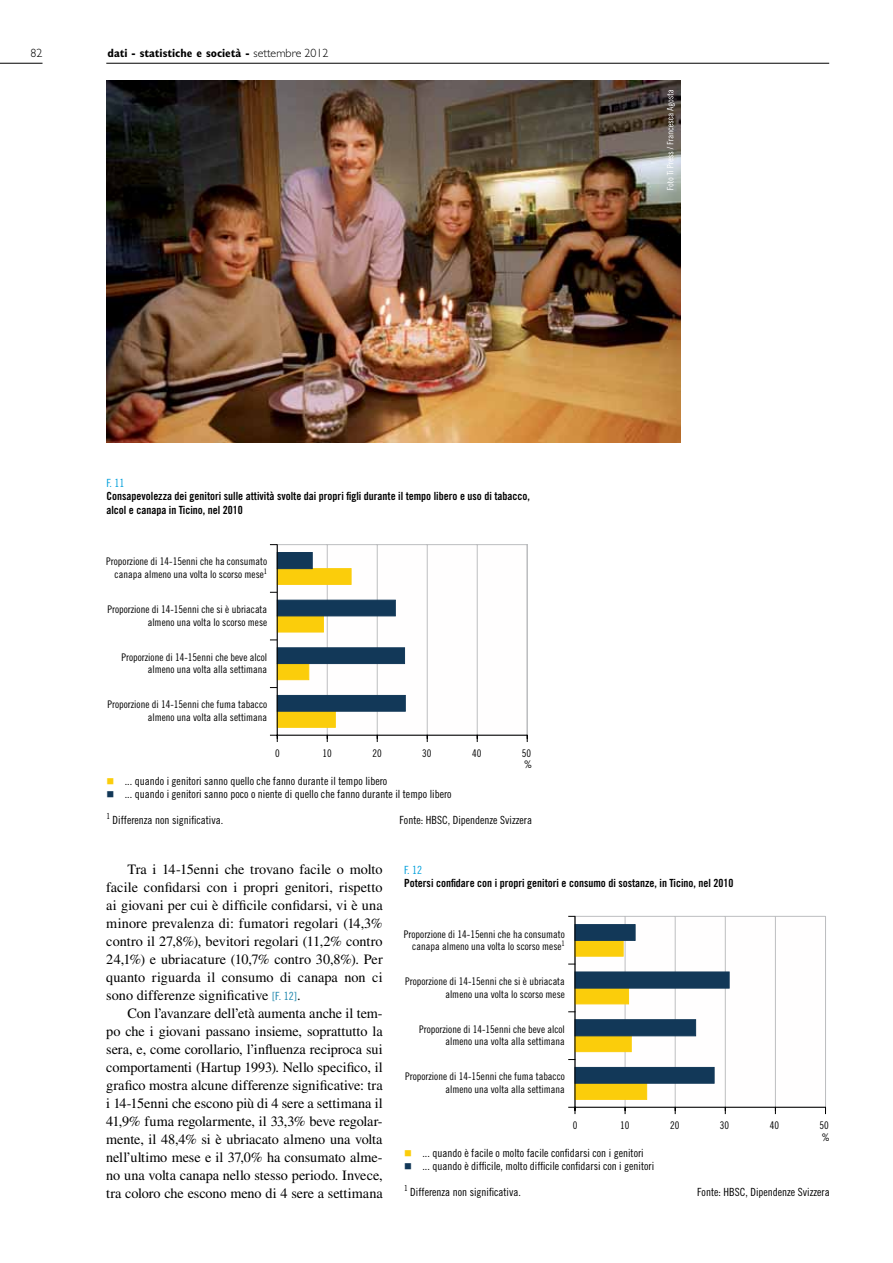
<style>
.page{position:relative;width:893px;height:1263px;background:#fff}
.page>*{position:absolute;margin:0;border:0;box-sizing:border-box;transform-origin:0 0}
.t1{font:14.25px/18px "Times LT Std";color:#000;text-align:justify}
.t2{font:700 condensed 12px "Gill Sans MT Std";letter-spacing:-.005em;color:#000}
.t3{font:300 12px "Gill Sans MT Std";color:#000}
.t4{font:11.25px/13.5px "Trade Gothic LT Std Cn 18";color:#000}
.t5{font:11.25px/13.5px "Trade Gothic LT Std Bd Cn 20";color:#000}
.t6{font:11.25px "Trade Gothic LT Std Cn 18";color:#009fdb}
.t7{font:10.5px/12.6px "Trade Gothic LT Std Cn 18";color:#000;text-align:right}
.s1{font-weight:300;font-stretch:normal}
.s2{font-family:"Trade Gothic LT Std Cn 18";font-size:11.25px;color:#1a84aa}
</style>
<div class="page">
<hr style="left:106px;top:63px;width:723px;height:1px;background:#000">
<hr style="left:0;top:63px;width:43px;height:1px;background:#000">
<hr style="left:477px;top:544px;width:1px;height:191px;background:#bdbec0">
<hr style="left:427px;top:544px;width:1px;height:191px;background:#bdbec0">
<hr style="left:377px;top:544px;width:1px;height:191px;background:#bdbec0">
<hr style="left:327px;top:544px;width:1px;height:191px;background:#bdbec0">
<hr style="left:527px;top:544px;width:1px;height:191px;background:#bdbec0">
<hr style="left:277px;top:544px;width:250px;height:1px;background:#bdbec0">
<div style="left:277px;top:711px;width:59px;height:17px;background:#fbcd0b;border:1px solid #fbcd0b"></div>
<div style="left:277px;top:695px;width:129px;height:16px;background:#123858"></div>
<div style="left:277px;top:663px;width:32px;height:17px;background:#fbcd0b;border:1px solid #fbcd0b"></div>
<div style="left:277px;top:647px;width:128px;height:17px;background:#123858;border:1px solid #123858"></div>
<div style="left:277px;top:616px;width:47px;height:16px;background:#fbcd0b;border:1px solid #fbcd0b"></div>
<div style="left:277px;top:600px;width:119px;height:16px;background:#123858;border:1px solid #123858"></div>
<div style="left:277px;top:568px;width:74px;height:17px;background:#fbcd0b;border:1px solid #fbcd0b"></div>
<div style="left:277px;top:552px;width:36px;height:17px;background:#123858;border:1px solid #123858"></div>
<svg style="left:270px;top:735px;width:8px;height:7px"></svg>
<hr style="left:277px;top:735px;width:250px;height:1px;background:#000">
<hr style="left:277px;top:544px;width:1px;height:191px;background:#000">
<img style="left:106px;top:81px;width:574px;height:361px">
<hr style="left:775px;top:916px;width:1px;height:191px;background:#bdbec0">
<hr style="left:725px;top:916px;width:1px;height:191px;background:#bdbec0">
<hr style="left:675px;top:916px;width:1px;height:191px;background:#bdbec0">
<hr style="left:625px;top:916px;width:1px;height:191px;background:#bdbec0">
<hr style="left:825px;top:916px;width:1px;height:191px;background:#bdbec0">
<hr style="left:575px;top:916px;width:250px;height:1px;background:#bdbec0">
<div style="left:575px;top:1083px;width:72px;height:17px;background:#fbcd0b;border:1px solid #fbcd0b"></div>
<div style="left:575px;top:1067px;width:139px;height:16px;background:#123858"></div>
<div style="left:575px;top:1035px;width:56px;height:17px;background:#fbcd0b;border:1px solid #fbcd0b"></div>
<div style="left:575px;top:1019px;width:121px;height:17px;background:#123858;border:1px solid #123858"></div>
<div style="left:575px;top:988px;width:54px;height:16px;background:#fbcd0b;border:1px solid #fbcd0b"></div>
<div style="left:575px;top:972px;width:154px;height:16px;background:#123858"></div>
<div style="left:575px;top:940px;width:48px;height:16px;background:#fbcd0b"></div>
<div style="left:575px;top:924px;width:60px;height:17px;background:#123858;border:1px solid #123858"></div>
<svg style="left:568px;top:1107px;width:8px;height:7px"></svg>
<hr style="left:575px;top:1107px;width:250px;height:1px;background:#000">
<hr style="left:575px;top:916px;width:1px;height:191px;background:#000">
<svg style="left:667px;top:90px;width:8px;height:100px"></svg>
<p class="t3" style="left:31px;top:46px;width:13px">82</p>
<p class="t2" style="left:108px;top:46px;width:223px">dati - statistiche e società - <span class="s1">settembre 2012</span></p>
<p class="t6" style="left:106px;top:476px;width:20px">F. 11</p>
<p class="t5" style="left:106px;top:489px;width:425px">Consapevolezza dei genitori sulle attività svolte dai propri figli durante il tempo libero e uso di tabacco, alcol e canapa in Ticino, nel 2010</p>
<p class="t7" style="left:106px;top:555px;width:162px">Proporzione di 14-15enni che ha consumato canapa almeno una volta lo scorso mese<sup>1</sup></p>
<p class="t7" style="left:107px;top:603px;width:161px">Proporzione di 14-15enni che si è ubriacata almeno una volta lo scorso mese</p>
<p class="t7" style="left:121px;top:650px;width:147px">Proporzione di 14-15enni che beve alcol almeno una volta alla settimana</p>
<p class="t7" style="left:107px;top:698px;width:161px">Proporzione di 14-15enni che fuma tabacco almeno una volta alla settimana</p>
<p class="t7" style="left:275px;top:747px;width:6px">0</p>
<p class="t7" style="left:323px;top:747px;width:11px">10</p>
<p class="t7" style="left:372px;top:747px;width:11px">20</p>
<p class="t7" style="left:422px;top:747px;width:11px">30</p>
<p class="t7" style="left:472px;top:747px;width:11px">40</p>
<p class="t7" style="left:522px;top:747px;width:12px;line-height:11.4px;text-align:left">50 %</p>
<p class="t4" style="left:125px;top:774px;width:328px">... quando i genitori sanno quello che fanno durante il tempo libero<br>... quando i genitori sanno poco o niente di quello che fanno durante il tempo libero</p>
<p class="t4" style="left:106px;top:813px;width:118px"><sup>1</sup> Differenza non significativa.</p>
<p class="t4" style="left:400px;top:813px;width:134px">Fonte: HBSC, Dipendenze Svizzera</p>
<p class="t1" style="left:106px;top:860px;width:278px;text-indent:21px">Tra i 14-15enni che trovano facile o molto facile confidarsi con i propri genitori, rispetto ai giovani per cui è difficile confidarsi, vi è una minore prevalenza di: fumatori regolari (14,3% contro il 27,8%), bevitori regolari (11,2% contro 24,1%) e ubriacature (10,7% contro 30,8%). Per quanto riguarda il consumo di canapa non ci sono differenze significative <span class="s2">[F. 12]</span>.</p>
<p class="t1" style="left:106px;top:1004px;width:278px;text-indent:21px">Con l’avanzare dell’età aumenta anche il tem&shy;po che i giovani passano insieme, soprattutto la sera, e, come corollario, l’influenza reciproca sui comportamenti (Hartup 1993). Nello specifico, il grafico mostra alcune differenze significative: tra i 14-15enni che escono più di 4 sere a settimana il 41,9% fuma regolarmente, il 33,3% beve regolar&shy;mente, il 48,4% si è ubriacato almeno una volta nell’ultimo mese e il 37,0% ha consumato alme&shy;no una volta canapa nello stesso periodo. Invece, tra coloro che escono meno di 4 sere a settimana</p>
<p class="t6" style="left:404px;top:863px;width:20px">F. 12</p>
<p class="t5" style="left:404px;top:876px;width:331px">Potersi confidare con i propri genitori e consumo di sostanze, in Ticino, nel 2010</p>
<p class="t7" style="left:404px;top:927px;width:162px">Proporzione di 14-15enni che ha consumato canapa almeno una volta lo scorso mese<sup>1</sup></p>
<p class="t7" style="left:405px;top:975px;width:161px">Proporzione di 14-15enni che si è ubriacata almeno una volta lo scorso mese</p>
<p class="t7" style="left:419px;top:1022px;width:147px">Proporzione di 14-15enni che beve alcol almeno una volta alla settimana</p>
<p class="t7" style="left:405px;top:1070px;width:161px">Proporzione di 14-15enni che fuma tabacco almeno una volta alla settimana</p>
<p class="t7" style="left:573px;top:1119px;width:6px">0</p>
<p class="t7" style="left:620px;top:1119px;width:11px">10</p>
<p class="t7" style="left:670px;top:1119px;width:11px">20</p>
<p class="t7" style="left:720px;top:1119px;width:11px">30</p>
<p class="t7" style="left:770px;top:1119px;width:11px">40</p>
<p class="t7" style="left:820px;top:1119px;width:12px;line-height:11.4px;text-align:left">50 %</p>
<p class="t4" style="left:422px;top:1146px;width:233px">... quando è facile o molto facile confidarsi con i genitori<br>... quando è difficile, molto difficile confidarsi con i genitori</p>
<p class="t4" style="left:404px;top:1185px;width:118px"><sup>1</sup> Differenza non significativa.</p>
<p class="t4" style="left:697px;top:1185px;width:134px">Fonte: HBSC, Dipendenze Svizzera</p>
</div>
